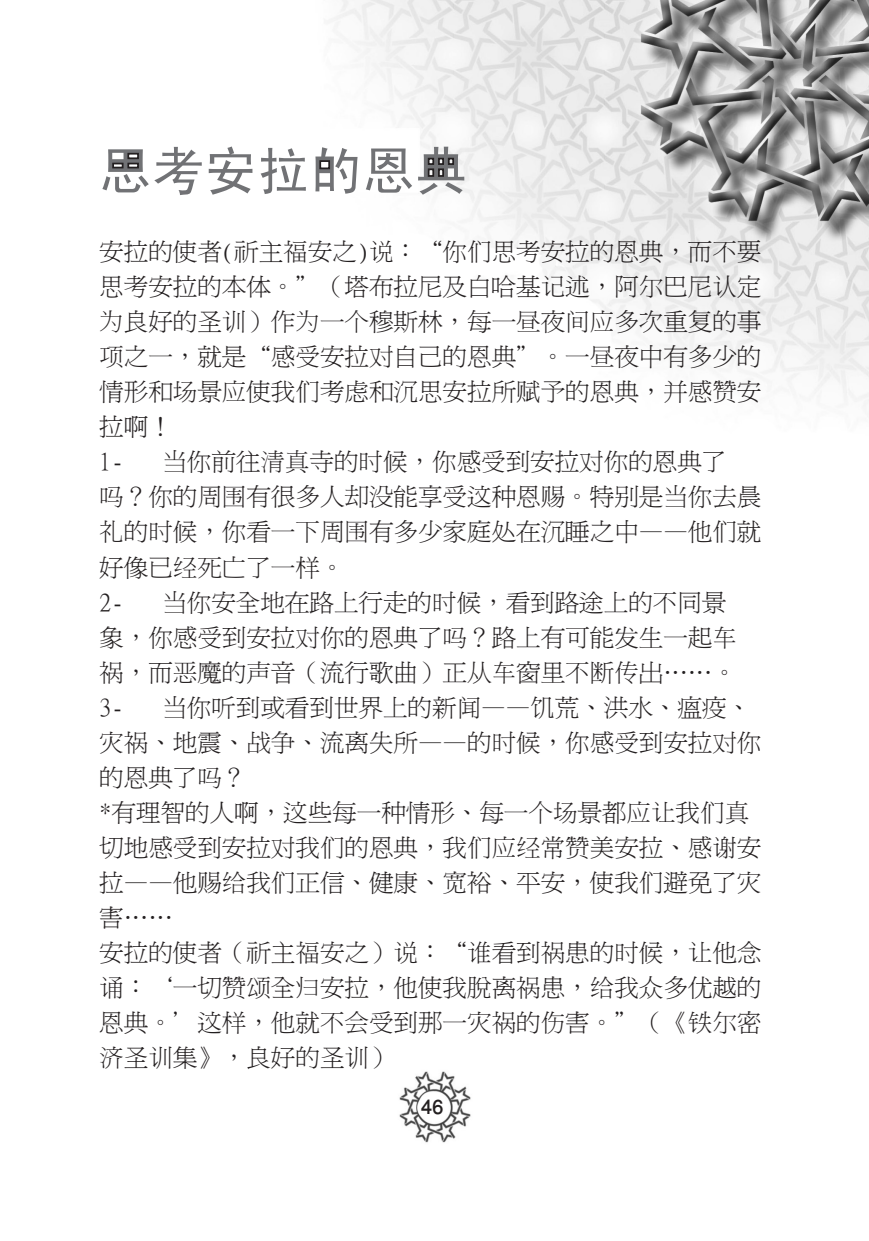
<style>
.page{position:relative;width:869px;height:1241px;background:#fff}
.page>*{position:absolute;margin:0;border:0;box-sizing:border-box;transform-origin:0 0}
.t1{font:52.5px "Sim Hei";color:#717275}
.t2{font:500 28px "Win Soft Pro";color:#231f20}
.t3{font:24.5px/35px "Ming Li U";color:#231f20}
</style>
<div class="page">
<img style="left:331px;top:0;width:537px;height:1143px">
<svg style="left:110px;top:151px;width:31px;height:20px"></svg>
<div style="left:317px;top:158px;width:14px;height:13px;border:4px solid #231f20"></div>
<svg style="left:424px;top:154px;width:33px;height:26px"></svg>
<p class="t1" style="left:99px;top:144px;width:369px">思考安拉的恩典</p>
<p class="t3" style="left:99px;top:234px;width:663px">安拉的使者(祈主福安之)说：“你们思考安拉的恩典，而不要思考安拉的本体。”（塔布拉尼及白哈基记述，阿尔巴尼认定为良好的圣训）作为一个穆斯林，每一昼夜间应多次重复的事项之一，就是“感受安拉对自己的恩典”。一昼夜中有多少的情形和场景应使我们考虑和沉思安拉所赋予的恩典，并感赞安拉啊！<br>1-</p>
<p class="t3" style="left:99px;top:444px;width:663px;text-indent:63px">当你前往清真寺的时候，你感受到安拉对你的恩典了<br>吗？你的周围有很多人却没能享受这种恩赐。特别是当你去晨礼的时候，你看一下周围有多少家庭处在沉睡之中——他们就好像已经死亡了一样。<br>2-</p>
<p class="t3" style="left:99px;top:584px;width:638px;text-indent:63px">当你安全地在路上行走的时候，看到路途上的不同景象，你感受到安拉对你的恩典了吗？路上有可能发生一起车祸，而恶魔的声音（流行歌曲）正从车窗里不断传出……。<br>3-</p>
<p class="t3" style="left:99px;top:689px;width:663px;text-indent:63px">当你听到或看到世界上的新闻——饥荒、洪水、瘟疫、灾祸、地震、战争、流离失所——的时候，你感受到安拉对你的恩典了吗？</p>
<p class="t3" style="left:99px;top:794px;width:663px">*有理智的人啊，这些每一种情形、每一个场景都应让我们真切地感受到安拉对我们的恩典，我们应经常赞美安拉、感谢安拉——他赐给我们正信、健康、宽裕、平安，使我们避免了灾害……<br>安拉的使者（祈主福安之）说：“谁看到祸患的时候，让他念诵：‘一切赞颂全归安拉，他使我脱离祸患，给我众多优越的恩典。’这样，他就不会受到那一灾祸的伤害。”（《铁尔密济圣训集》，良好的圣训）</p>
<p class="t2" style="left:420px;top:1086px;width:24px">46</p>
</div>
